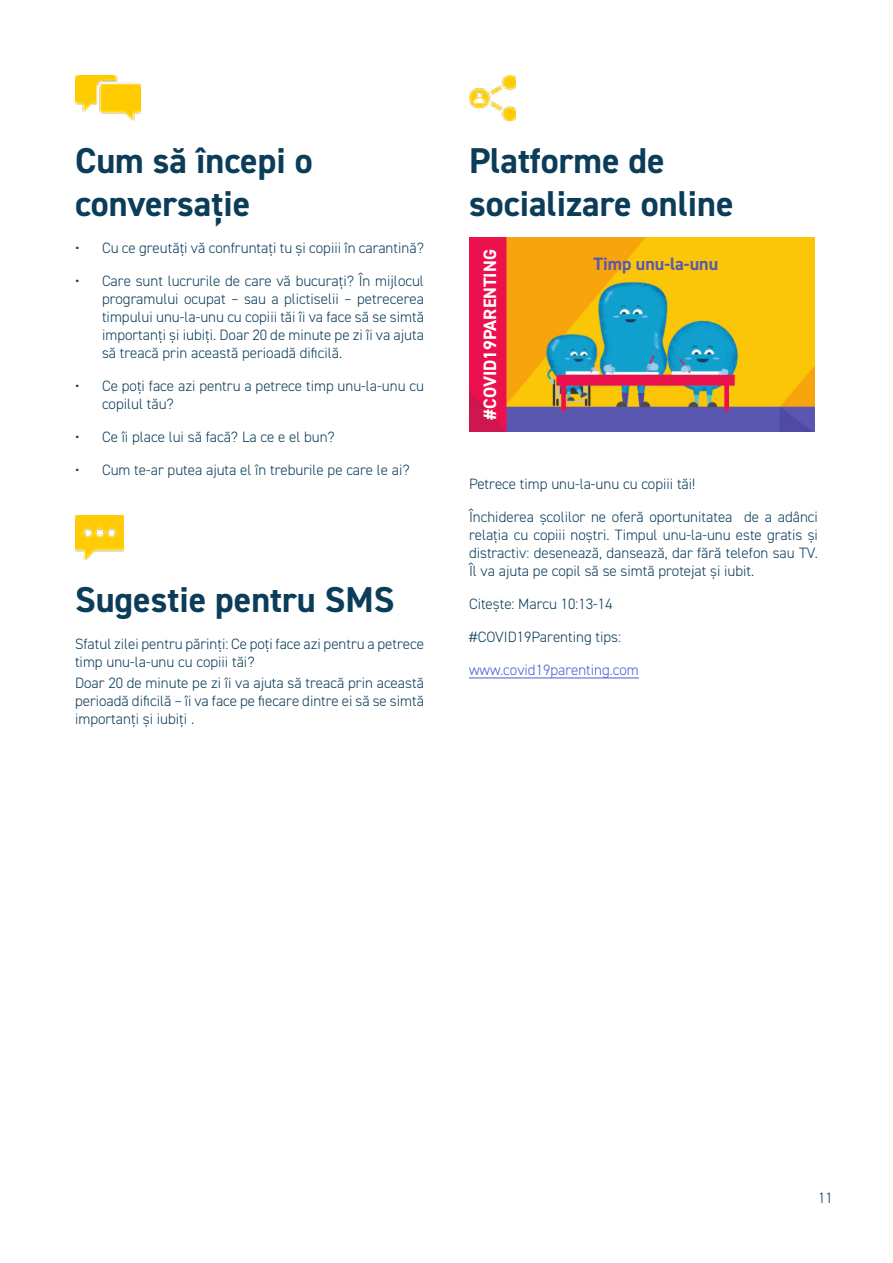
<style>
.page{position:relative;width:893px;height:1263px;background:#fff}
.page>*{position:absolute;margin:0;border:0;box-sizing:border-box;transform-origin:0 0}
.t1{font:700 36px/43.2px "DIN2014";color:#0b3d5a}
.t2{font:700 18px "DIN2014";color:#fff}
.t3{font:700 18px "DIN2014";color:#5a57af}
.t4{font:300 15px/18px "DIN2014";color:#0b3d5a;text-align:justify}
.t5{font:300 15px "DIN2014";color:#4f5cd6}
</style>
<div class="page">
<img style="left:76px;top:76px;width:65px;height:44px">
<img style="left:76px;top:515px;width:47px;height:44px">
<img style="left:470px;top:76px;width:45px;height:44px">
<img style="left:469px;top:238px;width:345px;height:193px">
<hr style="left:469px;top:677px;width:170px;height:1px;background:#4f5cd6">
<p class="t1" style="left:75px;top:138px;width:239px">Cum să începi o conversație</p>
<p class="t1" style="left:469px;top:138px;width:266px">Platforme de socializare online</p>
<p class="t4" style="left:75px;top:238px;width:350px">• Cu ce greutăți vă confruntați tu și copiii în carantină?</p>
<p class="t4" style="left:102px;top:271px;width:323px;text-indent:-27px">• Care sunt lucrurile de care vă bucurați? În mijlocul programului ocupat – sau a plictiselii – petrecerea timpului unu-la-unu cu copiii tăi îi va face să se simtă importanți și iubiți. Doar 20 de minute pe zi îi va ajuta să treacă prin această perioadă dificilă.</p>
<p class="t4" style="left:102px;top:376px;width:323px;text-indent:-27px">• Ce poți face azi pentru a petrece timp unu-la-unu cu copilul tău?</p>
<p class="t4" style="left:75px;top:427px;width:261px">• Ce îi place lui să facă? La ce e el bun?</p>
<p class="t4" style="left:75px;top:460px;width:336px">• Cum te-ar putea ajuta el în treburile pe care le ai?</p>
<p class="t1" style="left:75px;top:578px;width:321px">Sugestie pentru SMS</p>
<p class="t4" style="left:75px;top:635px;width:350px">Sfatul zilei pentru părinți: Ce poți face azi pentru a petrece timp unu-la-unu cu copiii tăi?</p>
<p class="t4" style="left:75px;top:674px;width:350px">Doar 20 de minute pe zi îi va ajuta să treacă prin această perioadă dificilă – îi va face pe fiecare dintre ei să se simtă importanți și iubiți .</p>
<p class="t2" style="left:478px;top:420px;width:172px;rotate:-90deg">#COVID19PARENTING</p>
<p class="t3" style="left:593px;top:252px;width:126px">Timp unu-la-unu</p>
<p class="t4" style="left:469px;top:474px;width:228px">Petrece timp unu-la-unu cu copiii tăi!</p>
<p class="t4" style="left:469px;top:507px;width:350px">Închiderea școlilor ne oferă oportunitatea de a adânci relația cu copiii noștri. Timpul unu-la-unu este gratis și distractiv: desenează, dansează, dar fără telefon sau TV.<br>Îl va ajuta pe copil să se simtă protejat și iubit.</p>
<p class="t4" style="left:469px;top:594px;width:145px">Citește: Marcu 10:13-14</p>
<p class="t4" style="left:469px;top:627px;width:154px">#COVID19Parenting tips:</p>
<p class="t5" style="left:469px;top:660px;width:171px">www.covid19parenting.com</p>
<p class="t4" style="left:818px;top:1189px;width:16px">11</p>
</div>
